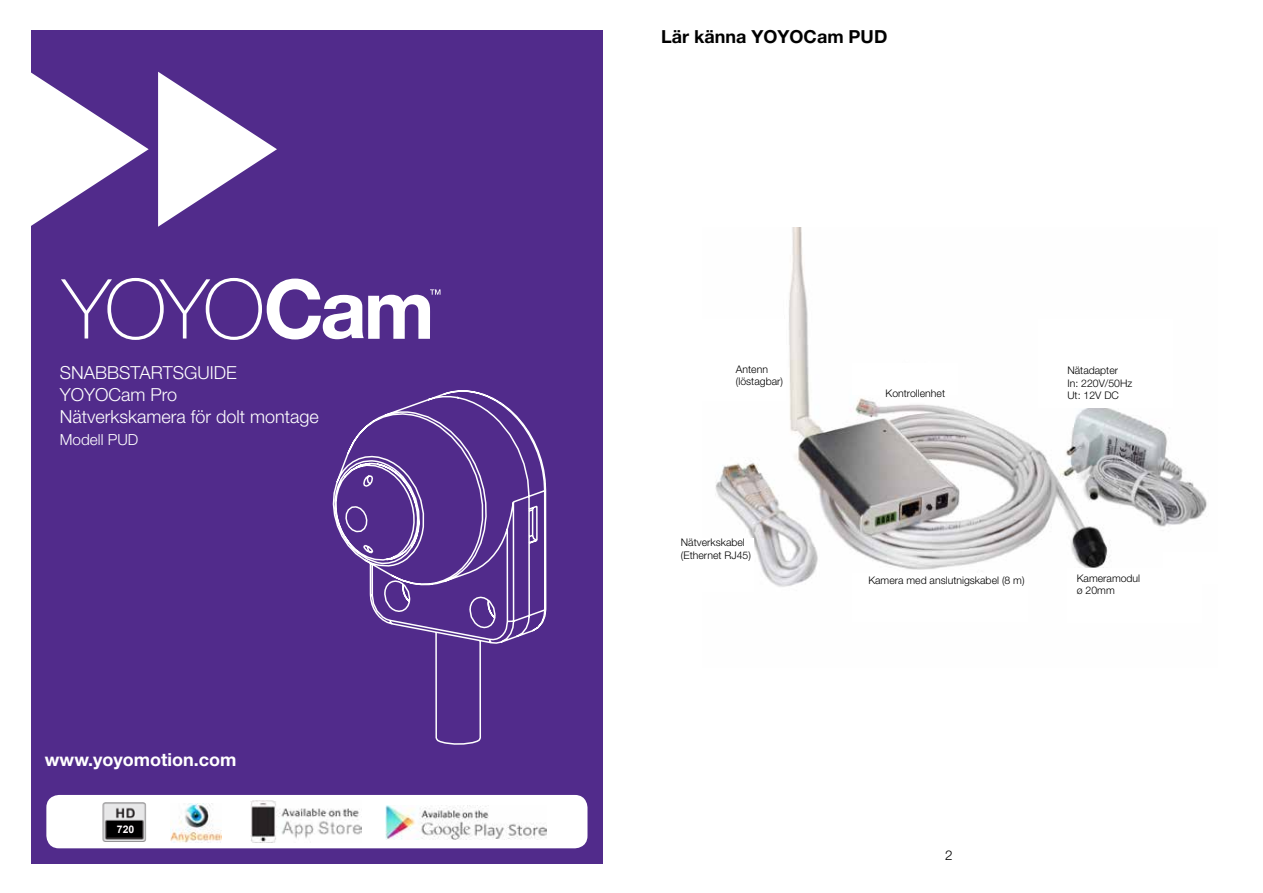
<style>
.page{position:relative;width:1263px;height:893px;background:#fff}
.page>*{position:absolute;margin:0;border:0;box-sizing:border-box;transform-origin:0 0}
.t1{font:300 18px/21.8px "Helvetica Neue LT Pro";color:#fff}
.t2{font:700 18px "Helvetica Neue LT Pro";color:#fff}
.t3{font:700 18px "Helvetica Neue LT Pro";color:#000}
.t4{font:300 15.3px "Helvetica Neue LT Pro";color:#fff}
.t5{font:300 13.5px "Helvetica Neue LT Pro";color:#000}
.t6{font:300 10.5px/12.6px "Helvetica Neue LT Pro";color:#000}
.t7{font:700 10.5px "Arial";color:#fffbfd}
</style>
<div class="page">
<div style="left:31px;top:30px;width:572px;height:833px;background:#512b8b"></div>
<svg style="left:61px;top:278px;width:379px;height:62px"></svg>
<svg style="left:31px;top:72px;width:118px;height:154px"></svg>
<svg style="left:158px;top:72px;width:119px;height:155px"></svg>
<div style="left:46px;top:795px;width:541px;height:53px;background:#fff;border-radius:13px"></div>
<img style="left:170px;top:803px;width:52px;height:40px">
<img style="left:250px;top:800px;width:111px;height:43px">
<img style="left:385px;top:806px;width:162px;height:34px">
<img style="left:102px;top:802px;width:44px;height:40px">
<div style="left:107px;top:821px;width:35px;height:16px;background:#000"></div>
<svg style="left:332px;top:390px;width:215px;height:355px"></svg>
<img style="left:715px;top:228px;width:492px;height:359px">
<div style="left:690px;top:319px;width:96px;height:82px;background:#fff"></div>
<div style="left:853px;top:364px;width:105px;height:31px;background:#fff"></div>
<div style="left:1038px;top:319px;width:135px;height:89px;background:#fff"></div>
<div style="left:1067px;top:568px;width:135px;height:55px;background:#fff"></div>
<div style="left:853px;top:573px;width:175px;height:49px;background:#fff"></div>
<div style="left:657px;top:538px;width:96px;height:53px;background:#fff"></div>
<div style="left:1163px;top:553px;width:79px;height:31px;background:#fff"></div>
<h1 class="t1" style="left:60px;top:362px;width:261px">SNABBSTARTSGUIDE<br>YOYOCam Pro<br>Nätverkskamera för dolt montage</h1>
<h2 class="t4" style="left:60px;top:430px;width:80px">Modell PUD</h2>
<h1 class="t2" style="left:45px;top:749px;width:193px">www.yoyomotion.com</h1>
<p class="t7" style="left:117px;top:822px;width:19px">720</p>
<h1 class="t3" style="left:661px;top:25px;width:228px">Lär känna YOYOCam PUD</h1>
<p class="t6" style="left:736px;top:362px;width:49px">Antenn (löstagbar)</p>
<p class="t6" style="left:681px;top:536px;width:72px">Nätverkskabel (Ethernet RJ45)</p>
<p class="t6" style="left:885px;top:386px;width:61px">Kontrollenhet</p>
<p class="t6" style="left:1067px;top:364px;width:66px">Nätadapter<br>In: 220V/50Hz<br>Ut: 12V DC</p>
<p class="t6" style="left:868px;top:574px;width:158px">Kamera med anslutnigskabel (8 m)</p>
<p class="t6" style="left:1077px;top:571px;width:65px">Kameramodul ø 20mm</p>
<p class="t5" style="left:945px;top:847px;width:9px">2</p>
</div>
